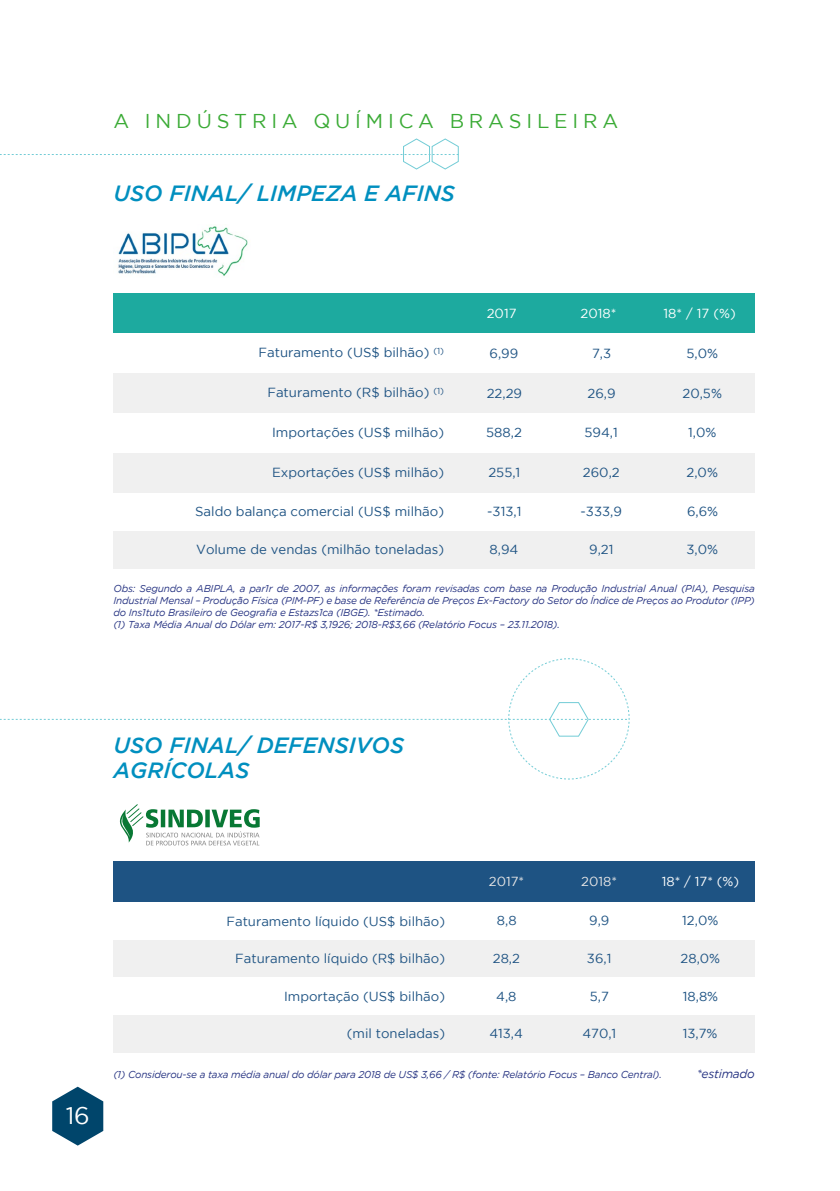
<style>
.page{position:relative;width:840px;height:1191px;background:#fff}
.page>*{position:absolute;margin:0;border:0;box-sizing:border-box;transform-origin:0 0}
.t1{font:24px "Gotham";color:#fff}
.t2{font:italic 500 22px/25.6px "Gotham";color:#008fbf}
.t3{font:20px "Gotham";letter-spacing:.24em;color:#3bab36}
.t4{font:13.2px "Gotham";color:#1e5383}
.t5{font:13.2px "Gotham";color:#fff}
.t6{font:13.2px "Gotham";color:#e7e6e6}
.t7{font:italic 12px "Gotham";letter-spacing:-.02em;color:#283583}
.t8{font:italic 10px/12px "Gotham";letter-spacing:-.02em;color:#283583}
</style>
<div class="page">
<svg style="left:52px;top:1086px;width:51px;height:59px"></svg>
<svg style="left:0;top:658px;width:629px;height:121px"></svg>
<svg style="left:0;top:138px;width:459px;height:32px"></svg>
<svg style="left:119px;top:804px;width:140px;height:41px"></svg>
<img style="left:118px;top:226px;width:130px;height:50px">
<div style="left:113px;top:861px;width:347px;height:41px;background:#1e5383"></div>
<div style="left:460px;top:861px;width:92px;height:41px;background:#1e5383"></div>
<div style="left:552px;top:861px;width:93px;height:41px;background:#1e5383"></div>
<div style="left:645px;top:861px;width:109px;height:41px;background:#1e5383"></div>
<div style="left:113px;top:940px;width:347px;height:37px;background:#f0f0f0"></div>
<div style="left:460px;top:940px;width:92px;height:37px;background:#f0f0f0"></div>
<div style="left:552px;top:940px;width:93px;height:37px;background:#f0f0f0"></div>
<div style="left:645px;top:940px;width:109px;height:37px;background:#f0f0f0"></div>
<div style="left:113px;top:1015px;width:347px;height:37px;background:#f0f0f0"></div>
<div style="left:460px;top:1015px;width:92px;height:37px;background:#f0f0f0"></div>
<div style="left:552px;top:1015px;width:93px;height:37px;background:#f0f0f0"></div>
<div style="left:645px;top:1015px;width:109px;height:37px;background:#f0f0f0"></div>
<div style="left:113px;top:293px;width:342px;height:40px;background:#1daa9f"></div>
<div style="left:455px;top:293px;width:97px;height:40px;background:#1daa9f"></div>
<div style="left:552px;top:293px;width:97px;height:40px;background:#1daa9f"></div>
<div style="left:649px;top:293px;width:105px;height:40px;background:#1daa9f"></div>
<div style="left:113px;top:373px;width:342px;height:40px;background:#f0f0f0"></div>
<div style="left:455px;top:373px;width:97px;height:40px;background:#f0f0f0"></div>
<div style="left:552px;top:373px;width:97px;height:40px;background:#f0f0f0"></div>
<div style="left:649px;top:373px;width:105px;height:40px;background:#f0f0f0"></div>
<div style="left:113px;top:453px;width:342px;height:40px;background:#f0f0f0"></div>
<div style="left:455px;top:453px;width:97px;height:40px;background:#f0f0f0"></div>
<div style="left:552px;top:453px;width:97px;height:40px;background:#f0f0f0"></div>
<div style="left:649px;top:453px;width:105px;height:40px;background:#f0f0f0"></div>
<div style="left:113px;top:531px;width:342px;height:37px;background:#f0f0f0"></div>
<div style="left:455px;top:531px;width:97px;height:37px;background:#f0f0f0"></div>
<div style="left:552px;top:531px;width:97px;height:37px;background:#f0f0f0"></div>
<div style="left:649px;top:531px;width:105px;height:37px;background:#f0f0f0"></div>
<h3 class="t3" style="left:113px;top:110px;width:506px">A INDÚSTRIA QUÍMICA BRASILEIRA</h3>
<h2 class="t2" style="left:113px;top:180px;width:343px">USO FINAL/ LIMPEZA E AFINS</h2>
<h3 class="t5" style="left:486px;top:305px;width:31px">2017</h3>
<h3 class="t5" style="left:580px;top:305px;width:37px">2018*</h3>
<h3 class="t5" style="left:663px;top:305px;width:74px">18* / 17 (%)</h3>
<h3 class="t4" style="left:258px;top:345px;width:187px">Faturamento (US$ bilhão) <sup>(1)</sup></h3>
<h3 class="t4" style="left:489px;top:345px;width:30px">6,99</h3>
<h3 class="t4" style="left:591px;top:345px;width:21px">7,3</h3>
<h3 class="t4" style="left:686px;top:345px;width:33px">5,0%</h3>
<h3 class="t4" style="left:267px;top:385px;width:178px">Faturamento (R$ bilhão) <sup>(1)</sup></h3>
<h3 class="t4" style="left:486px;top:385px;width:37px">22,29</h3>
<h3 class="t4" style="left:587px;top:385px;width:30px">26,9</h3>
<h3 class="t4" style="left:682px;top:385px;width:41px">20,5%</h3>
<h3 class="t4" style="left:272px;top:425px;width:173px">Importações (US$ milhão)</h3>
<h3 class="t4" style="left:486px;top:425px;width:37px">588,2</h3>
<h3 class="t4" style="left:584px;top:425px;width:35px">594,1</h3>
<h3 class="t4" style="left:687px;top:425px;width:30px">1,0%</h3>
<h3 class="t4" style="left:272px;top:465px;width:173px">Exportações (US$ milhão)</h3>
<h3 class="t4" style="left:488px;top:465px;width:33px">255,1</h3>
<h3 class="t4" style="left:582px;top:465px;width:38px">260,2</h3>
<h3 class="t4" style="left:686px;top:465px;width:33px">2,0%</h3>
<h3 class="t4" style="left:195px;top:504px;width:250px">Saldo balança comercial (US$ milhão)</h3>
<h3 class="t4" style="left:487px;top:504px;width:36px">-313,1</h3>
<h3 class="t4" style="left:580px;top:504px;width:43px">-333,9</h3>
<h3 class="t4" style="left:686px;top:504px;width:33px">6,6%</h3>
<h3 class="t4" style="left:196px;top:542px;width:249px">Volume de vendas (milhão toneladas)</h3>
<h3 class="t4" style="left:489px;top:542px;width:30px">8,94</h3>
<h3 class="t4" style="left:589px;top:542px;width:26px">9,21</h3>
<h3 class="t4" style="left:686px;top:542px;width:33px">3,0%</h3>
<p class="t8" style="left:113px;top:582px;width:642px">Obs: Segundo a ABIPLA, a par1r de 2007, as informações foram revisadas com base na Produção Industrial Anual (PIA), Pesquisa Industrial Mensal – Produção Física (PIM-PF) e base de Referência de Preços Ex-Factory do Setor do Índice de Preços ao Produtor (IPP) do Ins1tuto Brasileiro de Geografia e Estazs1ca (IBGE). *Estimado.<br>(1) Taxa Média Anual do Dólar em: 2017-R$ 3,1926; 2018-R$3,66 (Relatório Focus – 23.11.2018).</p>
<h2 class="t2" style="left:113px;top:732px;width:292px">USO FINAL/ DEFENSIVOS<br>AGRÍCOLAS</h2>
<h1 class="t1" style="left:66px;top:1102px;width:26px">16</h1>
<h3 class="t6" style="left:488px;top:874px;width:37px">2017*</h3>
<h3 class="t6" style="left:581px;top:874px;width:37px">2018*</h3>
<h3 class="t5" style="left:661px;top:874px;width:79px">18* / 17* (%)</h3>
<h3 class="t4" style="left:226px;top:913px;width:220px">Faturamento líquido (US$ bilhão)</h3>
<h3 class="t4" style="left:496px;top:913px;width:21px">8,8</h3>
<h3 class="t4" style="left:589px;top:913px;width:22px">9,9</h3>
<h3 class="t4" style="left:681px;top:913px;width:38px">12,0%</h3>
<h3 class="t4" style="left:235px;top:951px;width:211px">Faturamento líquido (R$ bilhão)</h3>
<h3 class="t4" style="left:492px;top:951px;width:29px">28,2</h3>
<h3 class="t4" style="left:586px;top:951px;width:26px">36,1</h3>
<h3 class="t4" style="left:680px;top:951px;width:41px">28,0%</h3>
<h3 class="t4" style="left:284px;top:988px;width:162px">Importação (US$ bilhão)</h3>
<h3 class="t4" style="left:496px;top:988px;width:22px">4,8</h3>
<h3 class="t4" style="left:589px;top:988px;width:21px">5,7</h3>
<h3 class="t4" style="left:682px;top:988px;width:37px">18,8%</h3>
<h3 class="t4" style="left:346px;top:1026px;width:100px">(mil toneladas)</h3>
<h3 class="t4" style="left:489px;top:1026px;width:35px">413,4</h3>
<h3 class="t4" style="left:582px;top:1026px;width:35px">470,1</h3>
<h3 class="t4" style="left:682px;top:1026px;width:36px">13,7%</h3>
<p class="t8" style="left:113px;top:1068px;width:549px">(1) Considerou-se a taxa média anual do dólar para 2018 de US$ 3,66 / R$ (fonte: Relatório Focus – Banco Central).</p>
<p class="t7" style="left:696px;top:1066px;width:60px">*estimado</p>
</div>
